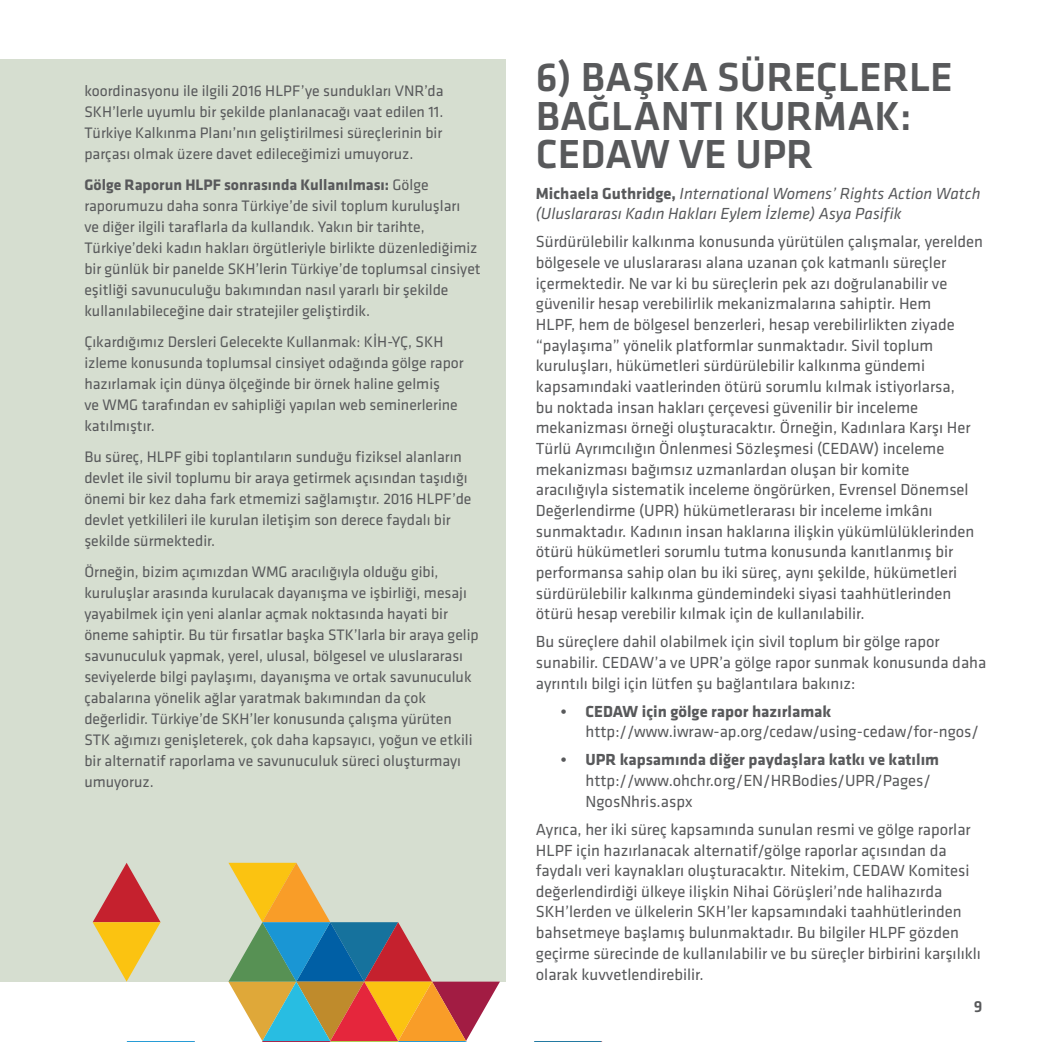
<style>
.page{position:relative;width:1042px;height:1042px;background:#fff}
.page>*{position:absolute;margin:0;border:0;box-sizing:border-box;transform-origin:0 0}
.t1{font:500 42px/38.5px "Klavika";color:#58595b}
.t2{font:16.62px/20.7px "Klavika";color:#58595b}
.t3{font:italic 16.62px/20.7px "Klavika";color:#58595b}
.t4{font:700 16.62px "Klavika";color:#58595b}
.t5{font:500 16.62px "Klavika";color:#58595b}
.t6{font:15.75px/21px "Klavika";color:#58595b}
.s1{font-weight:700}
.s2{font-weight:700;font-style:normal}
</style>
<div class="page">
<div style="left:0;top:60px;width:114px;height:922px;background:#d6ded0"></div>
<div style="left:60px;top:60px;width:446px;height:922px;background:#d6ded0"></div>
<svg style="left:534px;top:1041px;width:68px;height:1px"></svg>
<svg style="left:127px;top:1041px;width:68px;height:1px"></svg>
<svg style="left:93px;top:863px;width:68px;height:118px"></svg>
<svg style="left:228px;top:863px;width:272px;height:179px"></svg>
<p class="t6" style="left:84px;top:81px;width:361px;text-align:justify">koordinasyonu ile ilgili 2016 HLPF’ye sundukları VNR’da SKH’lerle uyumlu bir şekilde planlanacağı vaat edilen 11.<br>Türkiye Kalkınma Planı’nın geliştirilmesi süreçlerinin bir parçası olmak üzere davet edileceğimizi umuyoruz.</p>
<p class="t6" style="left:84px;top:175px;width:398px"><span class="s1">Gölge Raporun HLPF sonrasında Kullanılması:</span> Gölge raporumuzu daha sonra Türkiye’de sivil toplum kuruluşları<br>ve diğer ilgili taraflarla da kullandık. Yakın bir tarihte, Türkiye’deki kadın hakları örgütleriyle birlikte düzenlediğimiz bir günlük bir panelde SKH’lerin Türkiye’de toplumsal cinsiyet eşitliği savunuculuğu bakımından nasıl yararlı bir şekilde kullanılabileceğine dair stratejiler geliştirdik.</p>
<p class="t6" style="left:84px;top:332px;width:381px">Çıkardığımız Dersleri Gelecekte Kullanmak: KİH-YÇ, SKH izleme konusunda toplumsal cinsiyet odağında gölge rapor hazırlamak için dünya ölçeğinde bir örnek haline gelmiş<br>ve WMG tarafından ev sahipliği yapılan web seminerlerine katılmıştır.</p>
<p class="t6" style="left:84px;top:446px;width:389px">Bu süreç, HLPF gibi toplantıların sunduğu fiziksel alanların devlet ile sivil toplumu bir araya getirmek açısından taşıdığı önemi bir kez daha fark etmemizi sağlamıştır. 2016 HLPF’de devlet yetkilileri ile kurulan iletişim son derece faydalı bir şekilde sürmektedir.</p>
<p class="t6" style="left:84px;top:561px;width:396px">Örneğin, bizim açımızdan WMG aracılığıyla olduğu gibi, kuruluşlar arasında kurulacak dayanışma ve işbirliği, mesajı yayabilmek için yeni alanlar açmak noktasında hayati bir öneme sahiptir. Bu tür fırsatlar başka STK’larla bir araya gelip savunuculuk yapmak, yerel, ulusal, bölgesel ve uluslararası seviyelerde bilgi paylaşımı, dayanışma ve ortak savunuculuk çabalarına yönelik ağlar yaratmak bakımından da çok değerlidir. Türkiye’de SKH’ler konusunda çalışma yürüten STK ağımızı genişleterek, çok daha kapsayıcı, yoğun ve etkili bir alternatif raporlama ve savunuculuk süreci oluşturmayı umuyoruz.</p>
<h1 class="t1" style="left:536px;top:59px;width:418px">6) BAŞKA SÜREÇLERLE<br>BAĞLANTI KURMAK:<br>CEDAW VE UPR</h1>
<p class="t3" style="left:536px;top:183px;width:446px"><span class="s2">Michaela Guthridge,</span> International Womens’ Rights Action Watch (Uluslararası Kadın Hakları Eylem İzleme) Asya Pasifik</p>
<p class="t2" style="left:536px;top:232px;width:448px">Sürdürülebilir kalkınma konusunda yürütülen çalışmalar, yerelden bölgesele ve uluslararası alana uzanan çok katmanlı süreçler içermektedir. Ne var ki bu süreçlerin pek azı doğrulanabilir ve güvenilir hesap verebilirlik mekanizmalarına sahiptir. Hem<br>HLPF, hem de bölgesel benzerleri, hesap verebilirlikten ziyade “paylaşıma” yönelik platformlar sunmaktadır. Sivil toplum kuruluşları, hükümetleri sürdürülebilir kalkınma gündemi kapsamındaki vaatlerinden ötürü sorumlu kılmak istiyorlarsa,<br>bu noktada insan hakları çerçevesi güvenilir bir inceleme mekanizması örneği oluşturacaktır. Örneğin, Kadınlara Karşı Her Türlü Ayrımcılığın Önlenmesi Sözleşmesi (CEDAW) inceleme mekanizması bağımsız uzmanlardan oluşan bir komite aracılığıyla sistematik inceleme öngörürken, Evrensel Dönemsel Değerlendirme (UPR) hükümetlerarası bir inceleme imkânı sunmaktadır. Kadının insan haklarına ilişkin yükümlülüklerinden ötürü hükümetleri sorumlu tutma konusunda kanıtlanmış bir performansa sahip olan bu iki süreç, aynı şekilde, hükümetleri sürdürülebilir kalkınma gündemindeki siyasi taahhütlerinden ötürü hesap verebilir kılmak için de kullanılabilir.</p>
<p class="t2" style="left:536px;top:632px;width:452px">Bu süreçlere dahil olabilmek için sivil toplum bir gölge rapor sunabilir. CEDAW’a ve UPR’a gölge rapor sunmak konusunda daha ayrıntılı bilgi için lütfen şu bağlantılara bakınız:</p>
<p class="t4" style="left:561px;top:702px;width:272px">• CEDAW için gölge rapor hazırlamak</p>
<p class="t2" style="left:585px;top:722px;width:395px">http://www.iwraw-ap.org/cedaw/using-cedaw/for-ngos/</p>
<p class="t4" style="left:561px;top:751px;width:380px">• UPR kapsamında diğer paydaşlara katkı ve katılım</p>
<p class="t2" style="left:585px;top:770px;width:347px">http://www.ohchr.org/EN/HRBodies/UPR/Pages/<br>NgosNhris.aspx</p>
<p class="t2" style="left:536px;top:819px;width:446px">Ayrıca, her iki süreç kapsamında sunulan resmi ve gölge raporlar HLPF için hazırlanacak alternatif/gölge raporlar açısından da faydalı veri kaynakları oluşturacaktır. Nitekim, CEDAW Komitesi değerlendirdiği ülkeye ilişkin Nihai Görüşleri’nde halihazırda SKH’lerden ve ülkelerin SKH’ler kapsamındaki taahhütlerinden bahsetmeye başlamış bulunmaktadır. Bu bilgiler HLPF gözden geçirme sürecinde de kullanılabilir ve bu süreçler birbirini karşılıklı olarak kuvvetlendirebilir.</p>
<p class="t5" style="left:974px;top:998px;width:10px">9</p>
</div>
